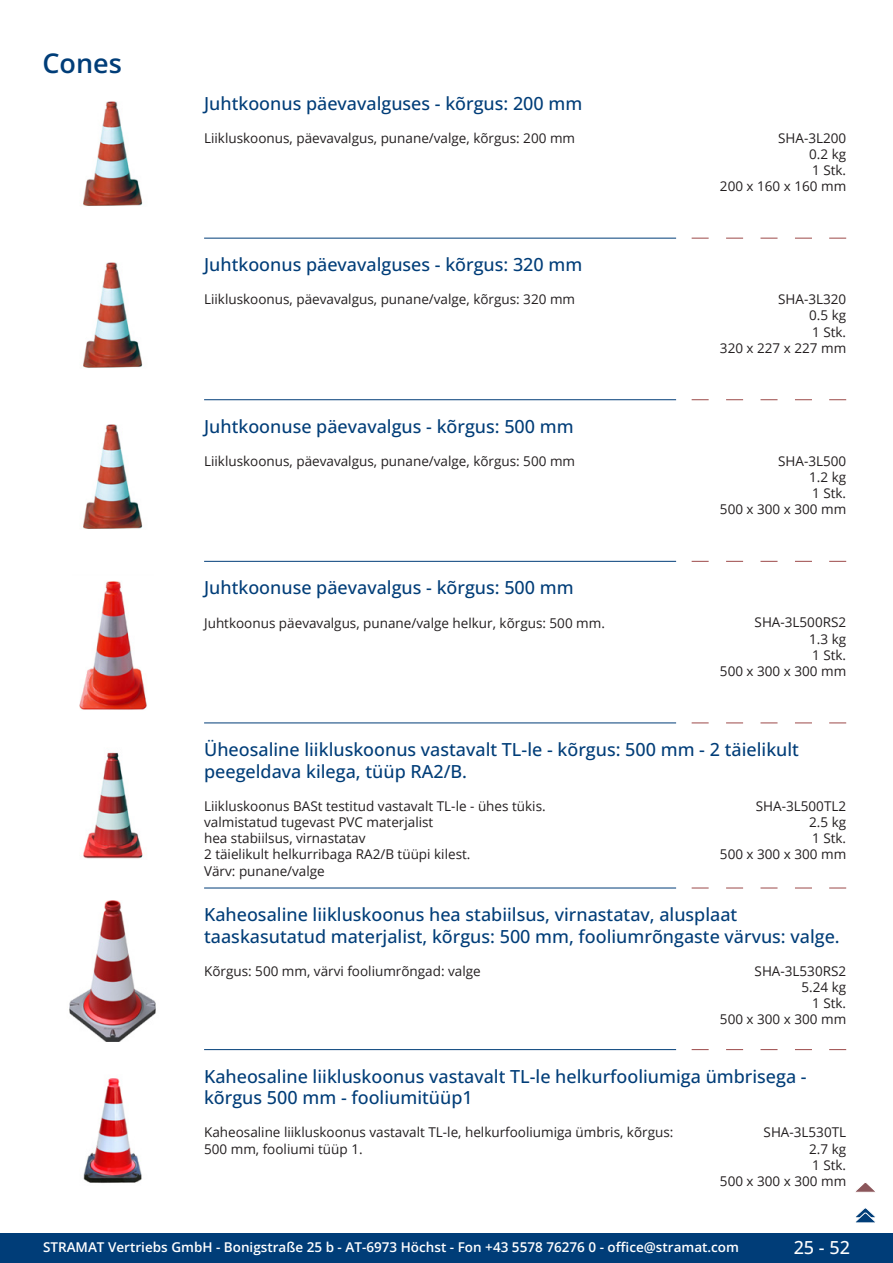
<style>
.page{position:relative;width:893px;height:1263px;background:#fff}
.page>*{position:absolute;margin:0;border:0;box-sizing:border-box;transform-origin:0 0}
.GruppeName{font:600 27px "Open Sans";color:#003d78}
.ArtikelName{font:500 18px/21.6px "Open Sans";color:#003d78}
.t1{font:500 18px "Open Sans";color:#fff}
.Beschreibung{font:13.5px/16.2px "Open Sans";color:#231f20}
.ArtikelNummer{font:13.5px "Open Sans";color:#231f20}
.t2{font:600 13.5px "Open Sans";color:#fff}
</style>
<div class="page">
<div style="left:0;top:1233px;width:893px;height:30px;background:#003d78"></div>
<img style="left:83px;top:101px;width:60px;height:105px">
<img style="left:83px;top:262px;width:60px;height:106px">
<svg style="left:692px;top:238px;width:17px;height:1px"></svg>
<svg style="left:726px;top:238px;width:17px;height:1px"></svg>
<svg style="left:760px;top:238px;width:17px;height:1px"></svg>
<svg style="left:795px;top:238px;width:17px;height:1px"></svg>
<svg style="left:829px;top:238px;width:17px;height:1px"></svg>
<hr style="left:204px;top:238px;width:472px;height:1px;background:#003d78">
<img style="left:83px;top:424px;width:60px;height:105px">
<svg style="left:692px;top:399px;width:17px;height:1px"></svg>
<svg style="left:726px;top:399px;width:17px;height:1px"></svg>
<svg style="left:760px;top:399px;width:17px;height:1px"></svg>
<svg style="left:795px;top:399px;width:17px;height:1px"></svg>
<svg style="left:829px;top:399px;width:17px;height:1px"></svg>
<hr style="left:204px;top:399px;width:472px;height:1px;background:#003d78">
<img style="left:79px;top:581px;width:68px;height:129px">
<svg style="left:692px;top:561px;width:17px;height:1px"></svg>
<svg style="left:726px;top:561px;width:17px;height:1px"></svg>
<svg style="left:760px;top:561px;width:17px;height:1px"></svg>
<svg style="left:795px;top:561px;width:17px;height:1px"></svg>
<svg style="left:829px;top:561px;width:17px;height:1px"></svg>
<hr style="left:204px;top:561px;width:472px;height:1px;background:#003d78">
<img style="left:83px;top:752px;width:60px;height:107px">
<svg style="left:692px;top:723px;width:17px;height:1px"></svg>
<svg style="left:726px;top:723px;width:17px;height:1px"></svg>
<svg style="left:760px;top:723px;width:17px;height:1px"></svg>
<svg style="left:795px;top:723px;width:17px;height:1px"></svg>
<svg style="left:829px;top:723px;width:17px;height:1px"></svg>
<hr style="left:204px;top:723px;width:472px;height:1px;background:#003d78">
<img style="left:69px;top:901px;width:87px;height:140px">
<svg style="left:692px;top:888px;width:17px;height:1px"></svg>
<svg style="left:726px;top:888px;width:17px;height:1px"></svg>
<svg style="left:760px;top:888px;width:17px;height:1px"></svg>
<svg style="left:795px;top:888px;width:17px;height:1px"></svg>
<svg style="left:829px;top:888px;width:17px;height:1px"></svg>
<hr style="left:204px;top:888px;width:472px;height:1px;background:#003d78">
<img style="left:83px;top:1078px;width:59px;height:105px">
<svg style="left:692px;top:1049px;width:17px;height:1px"></svg>
<svg style="left:726px;top:1049px;width:17px;height:1px"></svg>
<svg style="left:760px;top:1049px;width:17px;height:1px"></svg>
<svg style="left:795px;top:1049px;width:17px;height:1px"></svg>
<svg style="left:829px;top:1049px;width:17px;height:1px"></svg>
<hr style="left:204px;top:1049px;width:472px;height:1px;background:#003d78">
<svg style="left:856px;top:1183px;width:19px;height:9px"></svg>
<svg style="left:855px;top:1208px;width:21px;height:15px"></svg>
<p class="GruppeName" style="left:43px;top:44px;width:81px">Cones</p>
<p class="ArtikelName" style="left:204px;top:92px;width:380px">Juhtkoonus päevavalguses - kõrgus: 200 mm</p>
<p class="Beschreibung" style="left:204px;top:129px;width:372px">Liikluskoonus, päevavalgus, punane/valge, kõrgus: 200 mm</p>
<p class="ArtikelNummer" style="left:778px;top:128px;width:70px">SHA-3L200</p>
<p class="ArtikelNummer" style="left:809px;top:145px;width:39px">0.2 kg</p>
<p class="ArtikelNummer" style="left:812px;top:161px;width:36px">1 Stk.</p>
<p class="ArtikelNummer" style="left:720px;top:177px;width:128px">200 x 160 x 160 mm</p>
<p class="ArtikelName" style="left:204px;top:253px;width:380px">Juhtkoonus päevavalguses - kõrgus: 320 mm</p>
<p class="Beschreibung" style="left:204px;top:291px;width:372px">Liikluskoonus, päevavalgus, punane/valge, kõrgus: 320 mm</p>
<p class="ArtikelNummer" style="left:778px;top:290px;width:70px">SHA-3L320</p>
<p class="ArtikelNummer" style="left:809px;top:306px;width:39px">0.5 kg</p>
<p class="ArtikelNummer" style="left:812px;top:322px;width:36px">1 Stk.</p>
<p class="ArtikelNummer" style="left:720px;top:339px;width:128px">320 x 227 x 227 mm</p>
<p class="ArtikelName" style="left:204px;top:415px;width:371px">Juhtkoonuse päevavalgus - kõrgus: 500 mm</p>
<p class="Beschreibung" style="left:204px;top:453px;width:372px">Liikluskoonus, päevavalgus, punane/valge, kõrgus: 500 mm</p>
<p class="ArtikelNummer" style="left:778px;top:452px;width:70px">SHA-3L500</p>
<p class="ArtikelNummer" style="left:809px;top:468px;width:39px">1.2 kg</p>
<p class="ArtikelNummer" style="left:812px;top:484px;width:36px">1 Stk.</p>
<p class="ArtikelNummer" style="left:720px;top:500px;width:128px">500 x 300 x 300 mm</p>
<p class="ArtikelName" style="left:204px;top:576px;width:371px">Juhtkoonuse päevavalgus - kõrgus: 500 mm</p>
<p class="Beschreibung" style="left:204px;top:614px;width:402px">Juhtkoonus päevavalgus, punane/valge helkur, kõrgus: 500 mm.</p>
<p class="ArtikelNummer" style="left:755px;top:613px;width:93px">SHA-3L500RS2</p>
<p class="ArtikelNummer" style="left:809px;top:629px;width:39px">1.3 kg</p>
<p class="ArtikelNummer" style="left:812px;top:646px;width:36px">1 Stk.</p>
<p class="ArtikelNummer" style="left:720px;top:662px;width:128px">500 x 300 x 300 mm</p>
<p class="ArtikelName" style="left:204px;top:738px;width:596px">Üheosaline liikluskoonus vastavalt TL-le - kõrgus: 500 mm - 2 täielikult peegeldava kilega, tüüp RA2/B.</p>
<p class="Beschreibung" style="left:204px;top:797px;width:343px">Liikluskoonus BASt testitud vastavalt TL-le - ühes tükis. valmistatud tugevast PVC materjalist<br>hea stabiilsus, virnastatav<br>2 täielikult helkurribaga RA2/B tüüpi kilest.<br>Värv: punane/valge</p>
<p class="ArtikelNummer" style="left:756px;top:796px;width:92px">SHA-3L500TL2</p>
<p class="ArtikelNummer" style="left:809px;top:813px;width:39px">2.5 kg</p>
<p class="ArtikelNummer" style="left:812px;top:829px;width:36px">1 Stk.</p>
<p class="ArtikelNummer" style="left:720px;top:845px;width:128px">500 x 300 x 300 mm</p>
<p class="ArtikelName" style="left:204px;top:903px;width:637px">Kaheosaline liikluskoonus hea stabiilsus, virnastatav, alusplaat taaskasutatud materjalist, kõrgus: 500 mm, fooliumrõngaste värvus: valge.</p>
<p class="Beschreibung" style="left:204px;top:962px;width:278px">Kõrgus: 500 mm, värvi fooliumrõngad: valge</p>
<p class="ArtikelNummer" style="left:755px;top:961px;width:93px">SHA-3L530RS2</p>
<p class="ArtikelNummer" style="left:801px;top:978px;width:46px">5.24 kg</p>
<p class="ArtikelNummer" style="left:812px;top:994px;width:36px">1 Stk.</p>
<p class="ArtikelNummer" style="left:720px;top:1010px;width:128px">500 x 300 x 300 mm</p>
<p class="ArtikelName" style="left:204px;top:1065px;width:604px">Kaheosaline liikluskoonus vastavalt TL-le helkurfooliumiga ümbrisega - kõrgus 500 mm - fooliumitüüp1</p>
<p class="Beschreibung" style="left:204px;top:1124px;width:471px">Kaheosaline liikluskoonus vastavalt TL-le, helkurfooliumiga ümbris, kõrgus:<br>500 mm, fooliumi tüüp 1.</p>
<p class="ArtikelNummer" style="left:764px;top:1123px;width:84px">SHA-3L530TL</p>
<p class="ArtikelNummer" style="left:809px;top:1139px;width:39px">2.7 kg</p>
<p class="ArtikelNummer" style="left:812px;top:1155px;width:36px">1 Stk.</p>
<p class="ArtikelNummer" style="left:720px;top:1172px;width:128px">500 x 300 x 300 mm</p>
<p class="t2" style="left:43px;top:1238px;width:698px">STRAMAT Vertriebs GmbH - Bonigstraße 25 b - AT-6973 Höchst - Fon +43 5578 76276 0 - office@stramat.com</p>
<h2 class="t1" style="left:794px;top:1234px;width:58px">25 - 52</h2>
</div>
